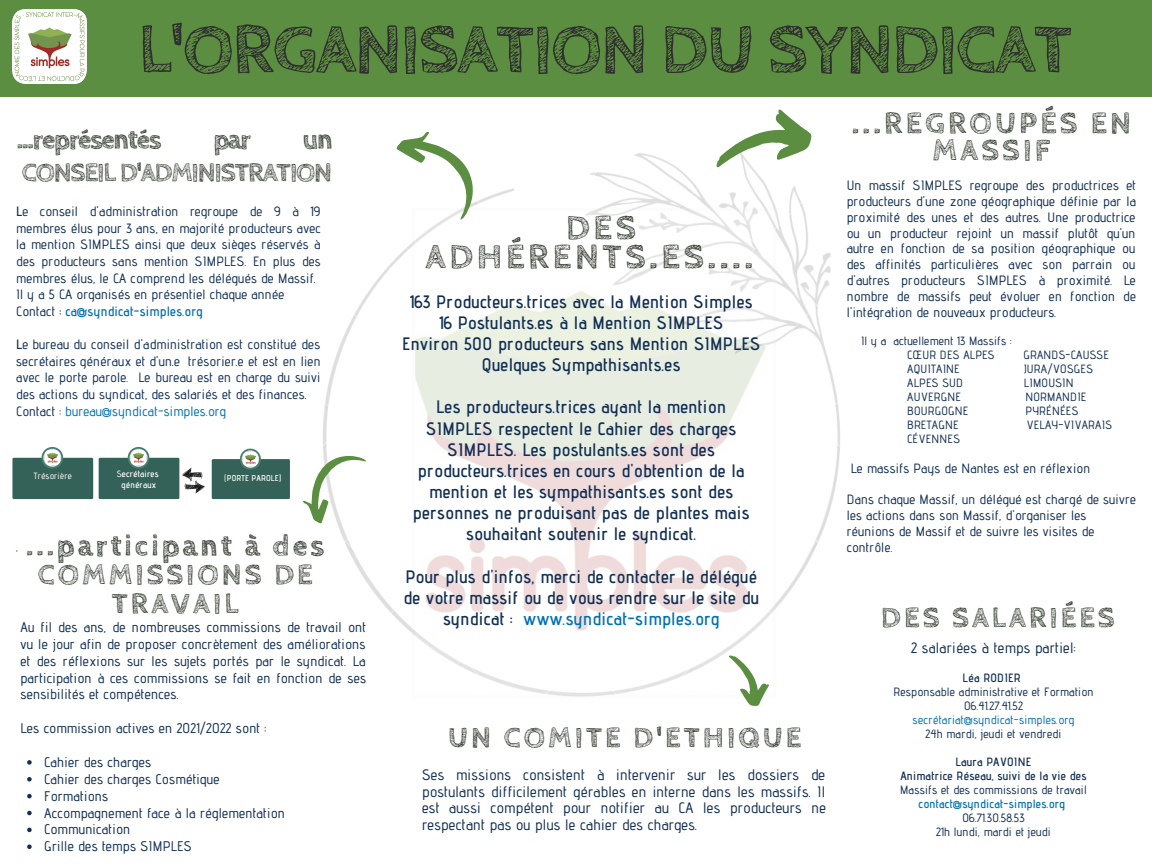
<style>
.page{position:relative;width:1152px;height:864px;background:#fff}
.page>*{position:absolute;margin:0;border:0;box-sizing:border-box;transform-origin:0 0}
.t1{font:700 72px "Cabin Sketch";letter-spacing:-.025em;color:#2f2f2f}
.t2{font:700 36px/29.7px "Cabin Sketch";letter-spacing:.1em;color:#353d31}
.t3{font:700 31.5px/26.8px "Cabin Sketch";letter-spacing:.1em;color:#353d31;text-align:center}
.t4{font:700 30px/29.2px "Cabin Sketch";letter-spacing:.1em;color:#353d31;text-align:center}
.t5{font:700 27px/32.7px "Cabin Sketch";letter-spacing:-.045em;color:#353d31;text-align:right}
.t6{font:600 18px/21.1px "Advent Pro";letter-spacing:.02em;color:#122f54;text-align:center}
.t7{font:500 15.15px/17px "Advent Pro";letter-spacing:.02em;color:#122f54;text-align:justify}
.t8{font:500 15px "Advent Pro";letter-spacing:.02em;color:#122f54}
.t9{font:500 13.95px/16.8px "Advent Pro";letter-spacing:.02em;color:#122f54;text-align:justify}
.t10{font:500 13.5px/15.9px "Advent Pro";letter-spacing:.02em;color:#122f54;text-align:justify}
.t11{font:500 13.5px "Advent Pro";letter-spacing:.02em;color:#0071b3}
.t12{font:600 13.5px "Advent Pro";letter-spacing:.02em;color:#0071b3}
.t13{font:500 12px "Advent Pro";letter-spacing:.02em;color:#122f54}
.t14{font:600 12px "Advent Pro";letter-spacing:.02em;color:#122f54}
.t15{font:500 12px "Advent Pro";letter-spacing:.02em;color:#0071b3}
.t16{font:600 12px "Advent Pro";letter-spacing:.02em;color:#0071b3}
.t17{font:500 10.5px "Advent Pro";color:#122f54}
.t18{font:500 9.15px "Advent Pro";letter-spacing:.02em;color:#fffffb}
.t19{font:600 9px "Advent Pro";letter-spacing:.02em;color:#fffffb}
.t20{font:600 8.55px "Advent Pro";letter-spacing:.02em;color:#fffffb}
.s1{font-weight:600}
.s2{font-weight:500;color:#122f54}
.s3{color:#122f54}
.s4{font-weight:500}
.s5{color:#0071b3}
</style>
<div class="page">
<div style="left:0;top:0;width:1152px;height:96px;background:#5c8e41"></div>
<img style="left:286px;top:153px;width:554px;height:480px">
<img style="left:12px;top:9px;width:75px;height:74px">
<div style="left:99px;top:458px;width:80px;height:41px;background:#346258"></div>
<svg style="left:128px;top:447px;width:21px;height:22px"></svg>
<img style="left:130px;top:449px;width:18px;height:18px">
<div style="left:212px;top:459px;width:78px;height:40px;background:#346258"></div>
<svg style="left:240px;top:449px;width:21px;height:21px"></svg>
<img style="left:242px;top:450px;width:17px;height:18px">
<div style="left:12px;top:458px;width:81px;height:41px;background:#346258"></div>
<svg style="left:42px;top:447px;width:21px;height:22px"></svg>
<img style="left:43px;top:449px;width:18px;height:18px">
<svg style="left:412px;top:208px;width:364px;height:489px"></svg>
<svg style="left:386px;top:131px;width:106px;height:90px"></svg>
<svg style="left:297px;top:443px;width:70px;height:87px"></svg>
<svg style="left:716px;top:109px;width:96px;height:59px"></svg>
<svg style="left:728px;top:649px;width:45px;height:57px"></svg>
<img style="left:184px;top:482px;width:21px;height:12px">
<svg style="left:27px;top:760px;width:5px;height:5px"></svg>
<svg style="left:27px;top:777px;width:5px;height:5px"></svg>
<svg style="left:27px;top:794px;width:5px;height:4px"></svg>
<svg style="left:27px;top:811px;width:5px;height:4px"></svg>
<svg style="left:27px;top:828px;width:5px;height:4px"></svg>
<svg style="left:27px;top:845px;width:5px;height:4px"></svg>
<img style="left:182px;top:467px;width:21px;height:15px">
<p class="t1" style="left:138px;top:9px;width:936px">L'ORGANISATION DU SYNDICAT</p>
<p class="t5" style="left:17px;top:124px;width:146px">...représentés</p>
<p class="t5" style="left:213px;top:124px;width:39px">par</p>
<p class="t5" style="left:22px;top:124px;width:312px">un<br>CONSEIL D'ADMINISTRATION</p>
<p class="t10" style="left:16px;top:203px;width:306px;line-height:16.6px"><span class="s1">L</span>e conseil d'administration regroupe de 9 à 19 membres élus pour 3 ans, en majorité producteurs avec la mention SIMPLES ainsi que deux sièges réservés à des producteurs sans mention SIMPLES. En plus des membres élus, le CA comprend les délégués de Massif.</p>
<p class="t10" style="left:16px;top:286px;width:270px">Il y a 5 CA organisés en présentiel chaque année</p>
<p class="t12" style="left:16px;top:303px;width:188px"><span class="s2">Contact</span> <span class="s3">:</span> ca@syndicat-simples.org</p>
<p class="t10" style="left:16px;top:336px;width:306px;line-height:16.6px"><span class="s1">L</span>e bureau du conseil d'administration est constitué des secrétaires généraux et d'un.e trésorier.e et est en lien avec le porte parole. Le bureau est en charge du suivi des actions du syndicat, des salariés et des finances.</p>
<p class="t11" style="left:16px;top:403px;width:211px"><span class="s3">Contact :</span> bureau@syndicat-simples.org</p>
<p class="t18" style="left:34px;top:470px;width:39px">Trésorière</p>
<p class="t19" style="left:117px;top:469px;width:43px"><span class="s4">S</span>ecrétaires</p>
<p class="t19" style="left:122px;top:480px;width:36px">généraux</p>
<p class="t20" style="left:224px;top:473px;width:59px"><span class="s4">(</span>PORTE PAROLE)</p>
<p class="t17" style="left:16px;top:541px;width:3px">,</p>
<p class="t4" style="left:26px;top:532px;width:300px">...participant à des<br>COMMISSIONS DE<br>TRAVAIL</p>
<p class="t9" style="left:20px;top:618px;width:347px">Au fil des ans, de nombreuses commissions de travail ont vu le jour afin de proposer concrètement des améliorations et des réflexions sur les sujets portés par le syndicat. La participation à ces commissions se fait en fonction de ses sensibilités et compétences.</p>
<p class="t9" style="left:20px;top:720px;width:247px">Les commission actives en 2021/2022 sont :</p>
<p class="t9" style="left:44px;top:753px;width:108px">Cahier des charges</p>
<p class="t9" style="left:44px;top:770px;width:177px">Cahier des charges Cosmétique</p>
<p class="t9" style="left:44px;top:787px;width:65px">Formations</p>
<p class="t9" style="left:44px;top:804px;width:242px">Accompagnement face à la réglementation</p>
<p class="t9" style="left:44px;top:821px;width:87px">Communication</p>
<p class="t9" style="left:44px;top:838px;width:149px">Grille des temps SIMPLES</p>
<p class="t2" style="left:426px;top:213px;width:329px;text-indent:141px">DES<br>ADHÉRENTS.ES....</p>
<p class="t6" style="left:410px;top:290px;width:344px">163 Producteurs.trices avec la Mention Simples</p>
<p class="t6" style="left:439px;top:312px;width:286px">16 Postulants.es à la Mention SIMPLES</p>
<p class="t6" style="left:402px;top:333px;width:360px">Environ 500 producteurs sans Mention SIMPLES</p>
<p class="t6" style="left:482px;top:354px;width:200px">Quelques Sympathisants.es</p>
<p class="t6" style="left:413px;top:396px;width:338px">Les producteurs.trices ayant la mention SIMPLES respectent le Cahier des charges SIMPLES. Les postulants.es sont des producteurs.trices en cours d'obtention de la mention et les sympathisants.es sont des personnes ne produisant pas de plantes mais souhaitant soutenir le syndicat.</p>
<p class="t6" style="left:404px;top:566px;width:357px">Pour plus d'infos, merci de contacter le délégué de votre massif ou de vous rendre sur le site du syndicat : <span class="s5">www.syndicat-simples.org</span></p>
<p class="t4" style="left:448px;top:723px;width:355px">UN COMITE D'ETHIQUE</p>
<p class="t7" style="left:422px;top:766px;width:405px">Ses missions consistent à intervenir sur les dossiers de postulants difficilement gérables en interne dans les massifs. Il est aussi compétent pour notifier au CA les producteurs ne respectant pas ou plus le cahier des charges.</p>
<p class="t3" style="left:852px;top:111px;width:281px">...REGROUPÉS EN<br>MASSIF</p>
<p class="t10" style="left:847px;top:177px;width:291px">Un massif SIMPLES regroupe des productrices et producteurs d'une zone géographique définie par la proximité des unes et des autres. Une productrice ou un producteur rejoint un massif plutôt qu'un autre en fonction de sa position géographique ou des affinités particulières avec son parrain ou d'autres producteurs SIMPLES à proximité. Le nombre de massifs peut évoluer en fonction de l'intégration de nouveaux producteurs.</p>
<p class="t13" style="left:861px;top:334px;width:152px">Il y a actuellement 13 Massifs :</p>
<p class="t13" style="left:907px;top:347px;width:89px">CŒUR DES ALPES</p>
<p class="t13" style="left:1023px;top:347px;width:87px">GRANDS-CAUSSE</p>
<p class="t13" style="left:907px;top:361px;width:54px">AQUITAINE</p>
<p class="t13" style="left:1024px;top:361px;width:70px">JURA/VOSGES</p>
<p class="t13" style="left:907px;top:375px;width:57px">ALPES SUD</p>
<p class="t13" style="left:1024px;top:375px;width:51px">LIMOUSIN</p>
<p class="t13" style="left:907px;top:389px;width:55px">AUVERGNE</p>
<p class="t13" style="left:1025px;top:389px;width:63px">NORMANDIE</p>
<p class="t13" style="left:907px;top:403px;width:63px">BOURGOGNE</p>
<p class="t13" style="left:1026px;top:403px;width:54px">PYRÉNÉES</p>
<p class="t13" style="left:907px;top:417px;width:53px">BRETAGNE</p>
<p class="t13" style="left:1026px;top:417px;width:87px">VELAY-VIVARAIS</p>
<p class="t13" style="left:907px;top:431px;width:54px">CÉVENNES</p>
<p class="t10" style="left:851px;top:460px;width:241px">Le massifs Pays de Nantes est en réflexion</p>
<p class="t10" style="left:847px;top:492px;width:291px;text-align:left">Dans chaque Massif, un délégué est chargé de suivre les actions dans son Massif, d'organiser les réunions de Massif et de suivre les visites de contrôle.</p>
<p class="t4" style="left:881px;top:604px;width:235px">DES SALARIÉES</p>
<p class="t8" style="left:911px;top:639px;width:166px">2 salariées à temps partiel:</p>
<p class="t14" style="left:963px;top:671px;width:60px">Léa RODIER</p>
<p class="t13" style="left:893px;top:685px;width:202px">Responsable administrative et Formation</p>
<p class="t13" style="left:964px;top:699px;width:60px">06.41.27.41.52</p>
<p class="t15" style="left:913px;top:713px;width:163px">secrétariat@syndicat-simples.org</p>
<p class="t13" style="left:926px;top:727px;width:137px">24h mardi, jeudi et vendredi</p>
<p class="t14" style="left:956px;top:755px;width:77px">Laura PAVOINE</p>
<p class="t14" style="left:900px;top:769px;width:188px">Animatrice Réseau, suivi de la vie des</p>
<p class="t13" style="left:900px;top:783px;width:188px">Massifs et des commissions de travail</p>
<p class="t16" style="left:919px;top:797px;width:148px">contact@syndicat-simples.org</p>
<p class="t13" style="left:962px;top:811px;width:64px">06.71.30.58.53</p>
<p class="t13" style="left:936px;top:825px;width:116px">21h lundi, mardi et jeudi</p>
</div>
